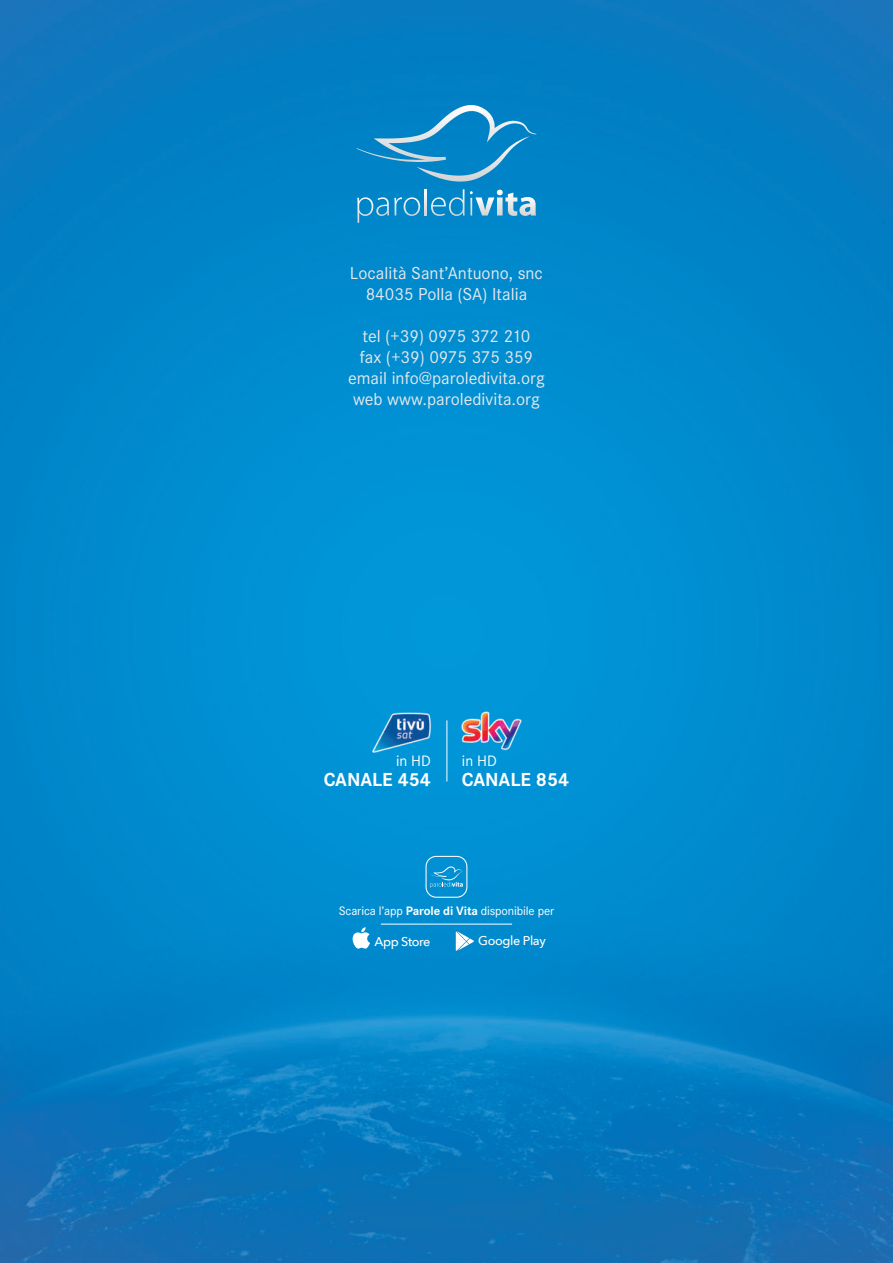
<style>
.page{position:relative;width:893px;height:1263px;background:#fff}
.page>*{position:absolute;margin:0;border:0;box-sizing:border-box;transform-origin:0 0}
.t1{font:700 19.65px "Corporate S";color:#fff}
.t2{font:18px/21px "Corporate S";color:#e6e7eb;text-align:center}
.t3{font:15.6px "Corporate S";color:#fff}
.t4{font:12.75px "Corporate S";letter-spacing:-.01em;color:#fff}
.t5{font:500 12.75px "Avenir Next";letter-spacing:-.03em;color:#fff}
.s1{font-weight:700}
</style>
<div class="page">
<img style="left:0;top:0;width:893px;height:1263px">
<svg style="left:357px;top:106px;width:179px;height:76px;background:#1e8eca"></svg>
<svg style="left:357px;top:189px;width:179px;height:34px;background:#319ad0"></svg>
<img style="left:459px;top:711px;width:66px;height:40px">
<img style="left:369px;top:712px;width:66px;height:41px">
<hr style="left:447px;top:720px;width:1px;height:61px;background:#fff">
<div style="left:426px;top:856px;width:41px;height:42px;border:1px solid #fff;border-radius:10px"></div>
<svg style="left:430px;top:866px;width:33px;height:22px"></svg>
<svg style="left:353px;top:927px;width:17px;height:22px"></svg>
<svg style="left:456px;top:931px;width:18px;height:20px"></svg>
<hr style="left:381px;top:924px;width:131px;height:1px;background:#fff">
<p class="t2" style="left:350px;top:262px;width:194px">Località Sant’Antuono, snc<br>84035 Polla (SA) Italia</p>
<p class="t2" style="left:348px;top:325px;width:198px">tel (+39) 0975 372 210<br>fax (+39) 0975 375 359 email info@paroledivita.org web www.paroledivita.org</p>
<p class="t3" style="left:396px;top:752px;width:37px">in HD</p>
<p class="t1" style="left:324px;top:768px;width:109px">CANALE 454</p>
<p class="t3" style="left:462px;top:752px;width:37px">in HD</p>
<p class="t1" style="left:462px;top:768px;width:109px">CANALE 854</p>
<p class="t4" style="left:339px;top:903px;width:217px">Scarica l’app <span class="s1">Parole di Vita</span> disponibile per</p>
<p class="t5" style="left:374px;top:930px;width:58px">App Store</p>
<p class="t5" style="left:478px;top:930px;width:69px">Google Play</p>
</div>
